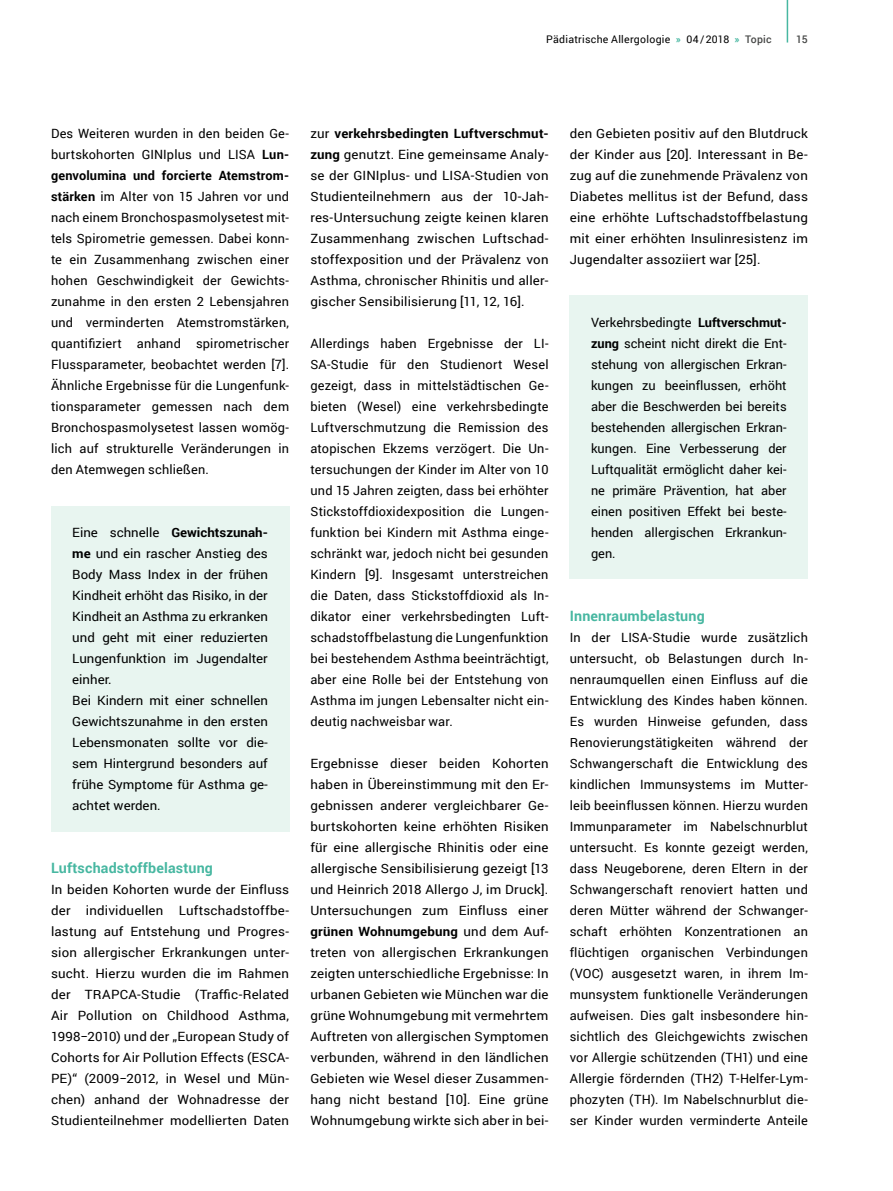
<style>
.page{position:relative;width:893px;height:1191px;background:#fff}
.page>*{position:absolute;margin:0;border:0;box-sizing:border-box;transform-origin:0 0}
.t1{font:700 14.25px "Roboto";letter-spacing:.01em;color:#47b7a1}
.t2{font:12.75px/21px "Roboto";color:#000;text-align:justify}
.t3{font:12.75px/21px "Roboto";color:#000;text-align:justify;scale:1.04 1}
.t4{font:10.5px "Roboto";letter-spacing:.025em;color:#000}
.t5{font:500 10.5px "Roboto";color:#474847}
.s1{font-weight:700;color:#47b7a1}
.s2{font-weight:500;color:#474847}
.s3{font-weight:700}
</style>
<div class="page">
<hr style="left:787px;top:0;width:1px;height:43px;background:#47b7a1">
<div style="left:51px;top:506px;width:238px;height:325px;background:#e8f5f0"></div>
<div style="left:570px;top:296px;width:238px;height:283px;background:#e8f5f0"></div>
<p class="t4" style="left:546px;top:31px;width:227px">Pädiatrische Allergologie <span class="s1">»</span> 04/2018 <span class="s1">»</span> <span class="s2">Topic</span></p>
<p class="t5" style="left:796px;top:31px;width:13px">15</p>
<p class="t2" style="left:51px;top:123px;width:240px">Des Weiteren wurden in den beiden Ge&shy;burtskohorten GINIplus und LISA <span class="s3">Lun&shy;genvolumina und forcierte Atemstrom&shy;stärken</span> im Alter von 15 Jahren vor und nach einem Bronchospasmolysetest mit&shy;tels Spirometrie gemessen. Dabei konn&shy;te ein Zusammenhang zwischen einer hohen Geschwindigkeit der Gewichts&shy;zunahme in den ersten 2 Lebensjahren und verminderten Atemstromstärken, quantifiziert anhand spirometrischer Flussparameter, beobachtet werden [7].<br>Ähnliche Ergebnisse für die Lungenfunk&shy;tionsparameter gemessen nach dem Bronchospasmolysetest lassen womög&shy;lich auf strukturelle Veränderungen in den Atemwegen schließen.</p>
<p class="t3" style="left:72px;top:522px;width:190px;text-align:left">Eine schnelle <span class="s3">Gewichtszunah&shy;me</span> und ein rascher Anstieg des<br>Body Mass Index in der frühen<br>Kindheit erhöht das Risiko, in der<br>Kindheit an Asthma zu erkranken und geht mit einer reduzierten<br>Lungenfunktion im Jugendalter einher.<br>Bei Kindern mit einer schnellen<br>Gewichtszunahme in den ersten<br>Lebensmonaten sollte vor die&shy;sem Hintergrund besonders auf frühe Symptome für Asthma ge&shy;achtet werden.</p>
<p class="t1" style="left:51px;top:858px;width:163px">Luftschadstoffbelastung</p>
<p class="t3" style="left:51px;top:879px;width:230px">In beiden Kohorten wurde der Einfluss der individuellen Luftschadstoffbe&shy;lastung auf Entstehung und Progres&shy;sion allergischer Erkrankungen unter&shy;sucht. Hierzu wurden die im Rahmen der TRAPCA-Studie (Traffic-Related Air Pollution on Childhood Asthma, 1998−2010) und der „European Study of Cohorts for Air Pollution Effects (ESCA-PE)“ (2009−2012, in Wesel und Mün&shy;chen) anhand der Wohnadresse der Studienteilnehmer modellierten Daten</p>
<p class="t3" style="left:310px;top:123px;width:230px">zur <span class="s3">verkehrsbedingten Luftverschmut&shy;zung</span> genutzt. Eine gemeinsame Analy&shy;se der GINIplus- und LISA-Studien von Studienteilnehmern aus der 10-Jah&shy;res-Untersuchung zeigte keinen klaren Zusammenhang zwischen Luftschad&shy;stoffexposition und der Prävalenz von Asthma, chronischer Rhinitis und aller&shy;gischer Sensibilisierung [11, 12, 16].</p>
<p class="t2" style="left:310px;top:333px;width:240px">Allerdings haben Ergebnisse der LI-SA-Studie für den Studienort Wesel gezeigt, dass in mittelstädtischen Ge&shy;bieten (Wesel) eine verkehrsbedingte Luftverschmutzung die Remission des atopischen Ekzems verzögert. Die Un&shy;tersuchungen der Kinder im Alter von 10 und 15 Jahren zeigten, dass bei erhöhter Stickstoffdioxidexposition die Lungen&shy;funktion bei Kindern mit Asthma einge&shy;schränkt war, jedoch nicht bei gesunden Kindern [9]. Insgesamt unterstreichen die Daten, dass Stickstoffdioxid als In&shy;dikator einer verkehrsbedingten Luft&shy;schadstoffbelastung die Lungenfunktion bei bestehendem Asthma beeinträchtigt, aber eine Rolle bei der Entstehung von Asthma im jungen Lebensalter nicht ein&shy;deutig nachweisbar war.</p>
<p class="t3" style="left:310px;top:753px;width:230px">Ergebnisse dieser beiden Kohorten haben in Übereinstimmung mit den Er&shy;gebnissen anderer vergleichbarer Ge&shy;burtskohorten keine erhöhten Risiken für eine allergische Rhinitis oder eine allergische Sensibilisierung gezeigt [13 und Heinrich 2018 Allergo J, im Druck].<br>Untersuchungen zum Einfluss einer <span class="s3">grünen Wohnumgebung</span> und dem Auf&shy;treten von allergischen Erkrankungen zeigten unterschiedliche Ergebnisse: In urbanen Gebieten wie München war die grüne Wohnumgebung mit vermehrtem Auftreten von allergischen Symptomen verbunden, während in den ländlichen Gebieten wie Wesel dieser Zusammen&shy;hang nicht bestand [10]. Eine grüne Wohnumgebung wirkte sich aber in bei-</p>
<p class="t3" style="left:570px;top:123px;width:230px">den Gebieten positiv auf den Blutdruck der Kinder aus [20]. Interessant in Be&shy;zug auf die zunehmende Prävalenz von Diabetes mellitus ist der Befund, dass eine erhöhte Luftschadstoffbelastung mit einer erhöhten Insulinresistenz im Jugendalter assoziiert war [25].</p>
<p class="t2" style="left:591px;top:312px;width:197px">Verkehrsbedingte <span class="s3">Luftverschmut&shy;zung</span> scheint nicht direkt die Ent&shy;stehung von allergischen Erkran&shy;kungen zu beeinflussen, erhöht aber die Beschwerden bei bereits bestehenden allergischen Erkran&shy;kungen. Eine Verbesserung der Luftqualität ermöglicht daher kei&shy;ne primäre Prävention, hat aber einen positiven Effekt bei beste&shy;henden allergischen Erkrankun&shy;gen.</p>
<p class="t1" style="left:570px;top:606px;width:136px">Innenraumbelastung</p>
<p class="t2" style="left:570px;top:627px;width:240px">In der LISA-Studie wurde zusätzlich untersucht, ob Belastungen durch In&shy;nenraumquellen einen Einfluss auf die Entwicklung des Kindes haben können.<br>Es wurden Hinweise gefunden, dass Renovierungstätigkeiten während der Schwangerschaft die Entwicklung des kindlichen Immunsystems im Mutter&shy;leib beeinflussen können. Hierzu wurden Immunparameter im Nabelschnurblut untersucht. Es konnte gezeigt werden, dass Neugeborene, deren Eltern in der Schwangerschaft renoviert hatten und deren Mütter während der Schwanger&shy;schaft erhöhten Konzentrationen an flüchtigen organischen Verbindungen (VOC) ausgesetzt waren, in ihrem Im&shy;munsystem funktionelle Veränderungen aufweisen. Dies galt insbesondere hin&shy;sichtlich des Gleichgewichts zwischen vor Allergie schützenden (TH1) und eine Allergie fördernden (TH2) T-Helfer-Lym&shy;phozyten (TH). Im Nabelschnurblut die&shy;ser Kinder wurden verminderte Anteile</p>
</div>
